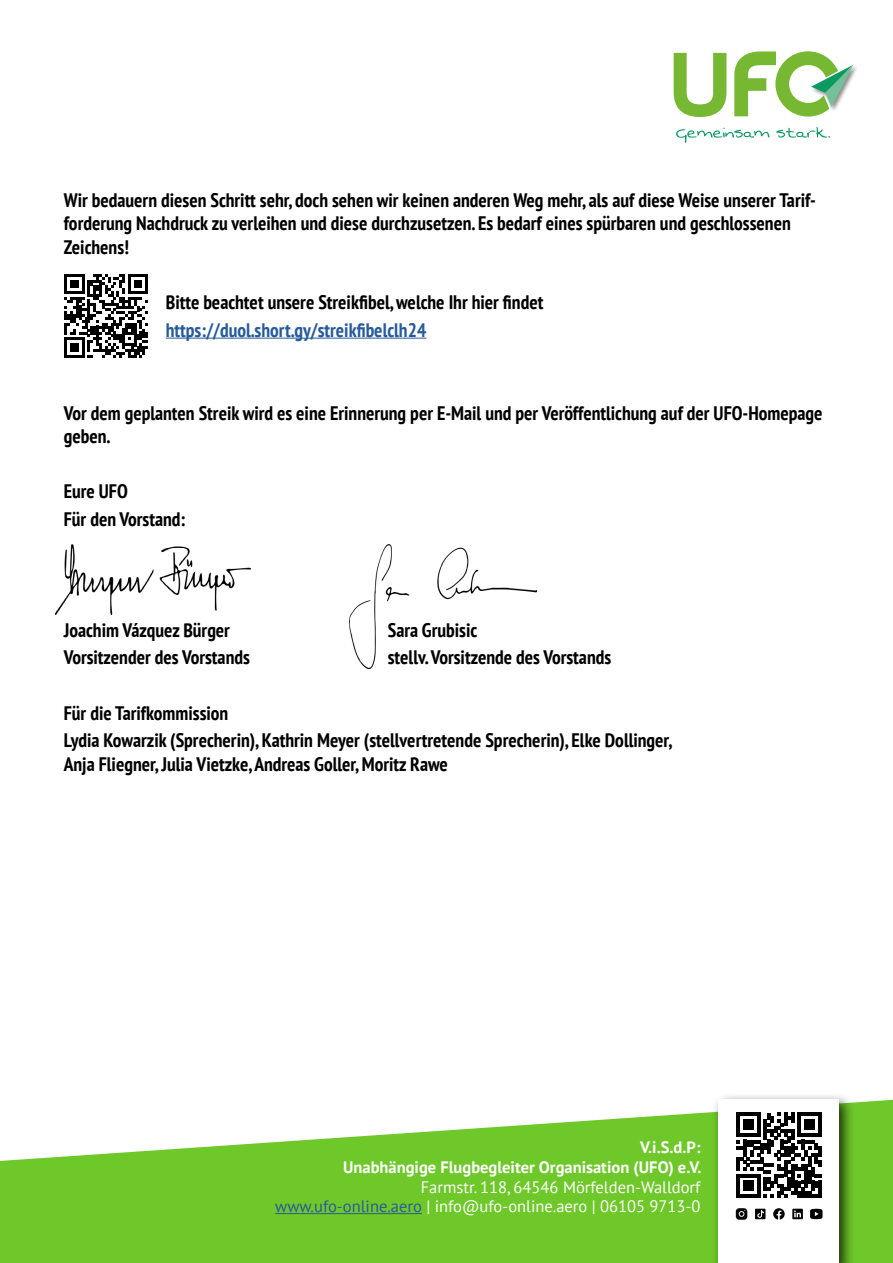
<style>
.page{position:relative;width:893px;height:1263px;background:#fff}
.page>*{position:absolute;margin:0;border:0;box-sizing:border-box;transform-origin:0 0}
.t1{font:700 condensed 19.5px/23.4px "PT Sans";color:#000}
.t2{font:700 condensed 19.5px "PT Sans";color:#275b9b}
.t3{font:16.5px/19.8px "PT Sans";color:#fff;text-align:right}
.t4{font:700 16.5px/19.8px "PT Sans";color:#fff;text-align:right}
.s1{color:#275b9b}
</style>
<div class="page">
<svg style="left:674px;top:53px;width:52px;height:64px"></svg>
<img style="left:853px;top:64px;width:4px;height:13px">
<svg style="left:734px;top:51px;width:119px;height:66px"></svg>
<svg style="left:676px;top:128px;width:93px;height:15px"></svg>
<svg style="left:776px;top:127px;width:54px;height:11px"></svg>
<hr style="left:166px;top:338px;width:260px;height:1px;background:#275b9b">
<svg style="left:0;top:1100px;width:893px;height:163px;fill:#6ec829"></svg>
<div style="left:711px;top:1092px;width:143px;height:171px;background:#000;opacity:.75"></div>
<div style="left:718px;top:1099px;width:121px;height:164px;background:#fff"></div>
<hr style="left:275px;top:1213px;width:147px;height:1px;background:#275b9b">
<svg style="left:736px;top:1112px;width:85px;height:86px"></svg>
<svg style="left:773px;top:1208px;width:12px;height:12px"></svg>
<svg style="left:736px;top:1208px;width:11px;height:12px"></svg>
<svg style="left:792px;top:1209px;width:11px;height:10px"></svg>
<svg style="left:755px;top:1209px;width:10px;height:10px"></svg>
<svg style="left:810px;top:1209px;width:12px;height:10px"></svg>
<img style="left:349px;top:544px;width:187px;height:125px">
<img style="left:55px;top:544px;width:196px;height:70px">
<svg style="left:64px;top:274px;width:84px;height:84px"></svg>
<p class="t1" style="left:64px;top:188px;width:754px">Wir bedauern diesen Schritt sehr, doch sehen wir keinen anderen Weg mehr, als auf diese Weise unserer Tarif&shy;forderung Nachdruck zu verleihen und diese durchzusetzen. Es bedarf eines spürbaren und geschlossenen<br>Zeichens!</p>
<p class="t1" style="left:166px;top:290px;width:379px">Bitte beachtet unsere Streikfibel, welche Ihr hier findet</p>
<p class="t2" style="left:166px;top:317px;width:262px">https://duol.short.gy/streikfibelclh24</p>
<p class="t1" style="left:64px;top:401px;width:760px">Vor dem geplanten Streik wird es eine Erinnerung per E-Mail und per Veröffentlichung auf der UFO-Homepage geben.</p>
<p class="t1" style="left:64px;top:477px;width:123px;line-height:27.6px">Eure UFO<br>Für den Vorstand:</p>
<p class="t1" style="left:64px;top:618px;width:168px">Joachim Vázquez Bürger</p>
<p class="t1" style="left:388px;top:618px;width:91px">Sara Grubisic</p>
<p class="t1" style="left:64px;top:645px;width:188px">Vorsitzender des Vorstands</p>
<p class="t1" style="left:388px;top:645px;width:225px">stellv. Vorsitzende des Vorstands</p>
<p class="t1" style="left:64px;top:698px;width:610px;line-height:27.6px">Für die Tarifkommission<br>Lydia Kowarzik (Sprecherin), Kathrin Meyer (stellvertretende Sprecherin), Elke Dollinger,</p>
<p class="t1" style="left:64px;top:752px;width:386px">Anja Fliegner, Julia Vietzke, Andreas Goller, Moritz Rawe</p>
<p class="t4" style="left:343px;top:1137px;width:360px">V.i.S.d.P:<br>Unabhängige Flugbegleiter Organisation (UFO) e.V.</p>
<p class="t3" style="left:275px;top:1176px;width:427px">Farmstr. 118, 64546 Mörfelden-Walldorf <span class="s1">www.ufo-online.aero</span> | info@ufo-online.aero | 06105 9713-0</p>
</div>
